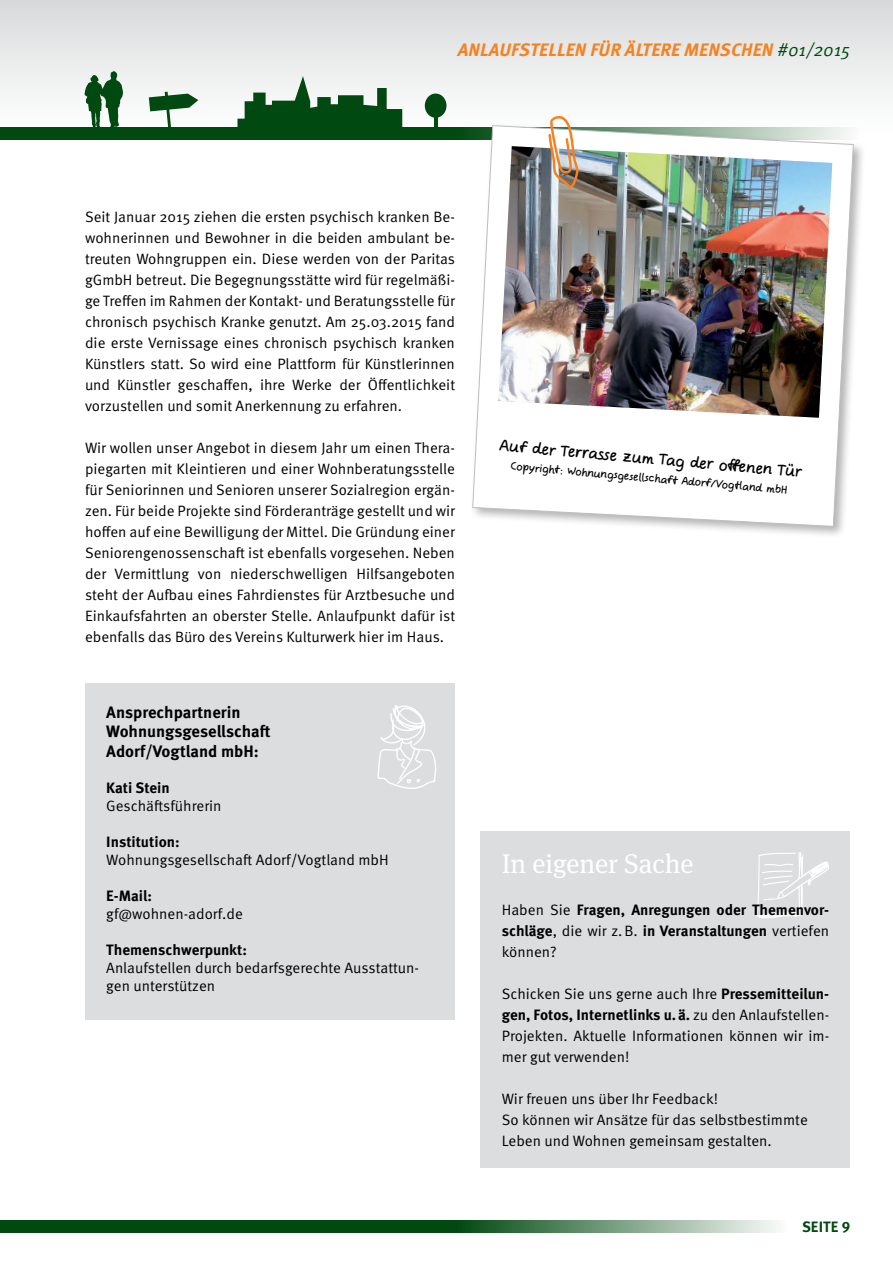
<style>
.page{position:relative;width:893px;height:1263px;background:#fff}
.page>*{position:absolute;margin:0;border:0;box-sizing:border-box;transform-origin:0 0}
.Copy{font:27px "Meta Serif OT";color:#fff}
.t1{font:italic 700 18px "Meta OT";letter-spacing:.01em;color:#f58220}
.ohne_Grundlinie{font:700 16.5px "Meta OT";color:#000}
.Copy-2{font:15px/21px "Meta OT Norm";color:#000;text-align:justify}
.ohne_Grundlinie-2{font:15px/18px "Meta OT Norm";color:#000}
.Copy-3{font:700 15px/21px "Meta OT";color:#000;text-align:justify}
.ohne_Grundlinie-3{font:700 15px "Meta OT";color:#000}
.t2{font:15px "Comic Jens";color:#000}
.t3{font:700 15px "Meta OT";letter-spacing:.01em;color:#004910}
.t4{font:10.5px "Comic Jens";color:#000}
.s1{font-family:"Meta OT Norm Ita";font-weight:400;font-style:normal;color:#004910}
.s2{font-family:"Meta OT Norm";font-weight:400}
.s3{font-family:"Meta OT";font-weight:700}
</style>
<div class="page">
<div style="left:0;top:1220px;width:455px;height:13px;background:#004910"></div>
<svg style="left:455px;top:1220px;width:322px;height:13px;background:#7a9f82"></svg>
<div style="left:0;top:0;width:893px;height:191px;background:linear-gradient(to bottom,#dcddde,#fff)"></div>
<div style="left:0;top:128px;width:455px;height:12px;background:#004910"></div>
<div style="left:455px;top:128px;width:404px;height:12px;background:#004910"></div>
<svg style="left:237px;top:76px;width:165px;height:52px"></svg>
<div style="left:425px;top:94px;width:21px;height:24px;background:#004910;border-radius:50%"></div>
<hr style="left:434px;top:115px;width:4px;height:17px;background:#004910">
<svg style="left:149px;top:92px;width:49px;height:36px"></svg>
<svg style="left:85px;top:71px;width:38px;height:57px"></svg>
<div style="left:469px;top:122px;width:397px;height:417px;background:#000;opacity:.3"></div>
<svg style="left:472px;top:125px;width:382px;height:402px"></svg>
<img style="left:498px;top:146px;width:334px;height:272px">
<svg style="left:548px;top:116px;width:30px;height:72px"></svg>
<div style="left:85px;top:684px;width:370px;height:336px;background:#dcddde"></div>
<svg style="left:377px;top:705px;width:59px;height:84px"></svg>
<div style="left:480px;top:831px;width:370px;height:336px;background:#dcddde"></div>
<svg style="left:756px;top:852px;width:73px;height:66px"></svg>
<p class="t1" style="left:458px;top:39px;width:394px">ANLAUFSTELLEN FÜR ÄLTERE MENSCHEN <span class="s1">#01/2015</span></p>
<p class="Copy-2" style="left:85px;top:207px;width:372px">Seit Januar 2015 ziehen die ersten psychisch kranken Be&shy;wohnerinnen und Bewohner in die beiden ambulant be&shy;treuten Wohngruppen ein. Diese werden von der Paritas gGmbH betreut. Die Begegnungsstätte wird für regelmäßi&shy;ge Treffen im Rahmen der Kontakt- und Beratungsstelle für chronisch psychisch Kranke genutzt. Am 25.03.2015 fand die erste Vernissage eines chronisch psychisch kranken Künstlers statt. So wird eine Plattform für Künstlerinnen und Künstler geschaffen, ihre Werke der Öffentlichkeit vorzustellen und somit Anerkennung zu erfahren.</p>
<p class="Copy-2" style="left:85px;top:438px;width:372px">Wir wollen unser Angebot in diesem Jahr um einen Thera&shy;piegarten mit Kleintieren und einer Wohnberatungsstelle für Seniorinnen und Senioren unserer Sozialregion ergän&shy;zen. Für beide Projekte sind Förderanträge gestellt und wir hoffen auf eine Bewilligung der Mittel. Die Gründung einer Seniorengenossenschaft ist ebenfalls vorgesehen. Neben der Vermittlung von niederschwelligen Hilfsangeboten steht der Aufbau eines Fahrdienstes für Arztbesuche und Einkaufsfahrten an oberster Stelle. Anlaufpunkt dafür ist ebenfalls das Büro des Vereins Kulturwerk hier im Haus.</p>
<p class="t2" style="left:500px;top:436px;width:305px;rotate:5deg">Auf der Terr ass e zum Tag der off enen Tür</p>
<p class="t4" style="left:511px;top:459px;width:279px;rotate:5deg">Copyright: Wohnungsgesell schaft Adorf/Vogtland mbH</p>
<p class="ohne_Grundlinie" style="left:106px;top:702px;width:136px">Ansprechpartnerin</p>
<p class="ohne_Grundlinie" style="left:106px;top:722px;width:166px">Wohnungsgesellschaft</p>
<p class="ohne_Grundlinie" style="left:106px;top:742px;width:154px">Adorf/Vogtland mbH:</p>
<p class="ohne_Grundlinie-3" style="left:106px;top:779px;width:65px">Kati Stein</p>
<p class="ohne_Grundlinie-2" style="left:106px;top:797px;width:117px">Geschäftsführerin</p>
<p class="ohne_Grundlinie-3" style="left:106px;top:833px;width:75px">Institution:</p>
<p class="ohne_Grundlinie-2" style="left:106px;top:851px;width:284px">Wohnungsgesellschaft Adorf/Vogtland mbH</p>
<p class="ohne_Grundlinie-3" style="left:106px;top:887px;width:47px">E-Mail:</p>
<p class="ohne_Grundlinie-2" style="left:106px;top:905px;width:138px">gf@wohnen-adorf.de</p>
<p class="ohne_Grundlinie-3" style="left:106px;top:941px;width:142px">Themenschwerpunkt:</p>
<p class="ohne_Grundlinie-2" style="left:106px;top:959px;width:314px">Anlaufstellen durch bedarfsgerechte Ausstattun&shy;gen unterstützen</p>
<p class="Copy" style="left:502px;top:848px;width:193px">In eigener Sache</p>
<p class="Copy-3" style="left:502px;top:900px;width:329px"><span class="s2">Haben Sie</span> Fragen, Anregungen oder Themenvor&shy;schläge<span class="s2">, die wir z.B.</span> in Veranstaltungen <span class="s2">vertiefen können?</span></p>
<p class="Copy-2" style="left:502px;top:984px;width:329px">Schicken Sie uns gerne auch Ihre <span class="s3">Pressemitteilun&shy;gen, Fotos, Internetlinks u. ä.</span> zu den Anlaufstellen-Projekten. Aktuelle Informationen können wir im&shy;mer gut verwenden!</p>
<p class="Copy-2" style="left:502px;top:1089px;width:218px">Wir freuen uns über Ihr Feedback!</p>
<p class="Copy-2" style="left:502px;top:1110px;width:308px">So können wir Ansätze für das selbstbestimmte</p>
<p class="Copy-2" style="left:502px;top:1131px;width:272px">Leben und Wohnen gemeinsam gestalten.</p>
<p class="t3" style="left:802px;top:1217px;width:50px">SEITE 9</p>
</div>
